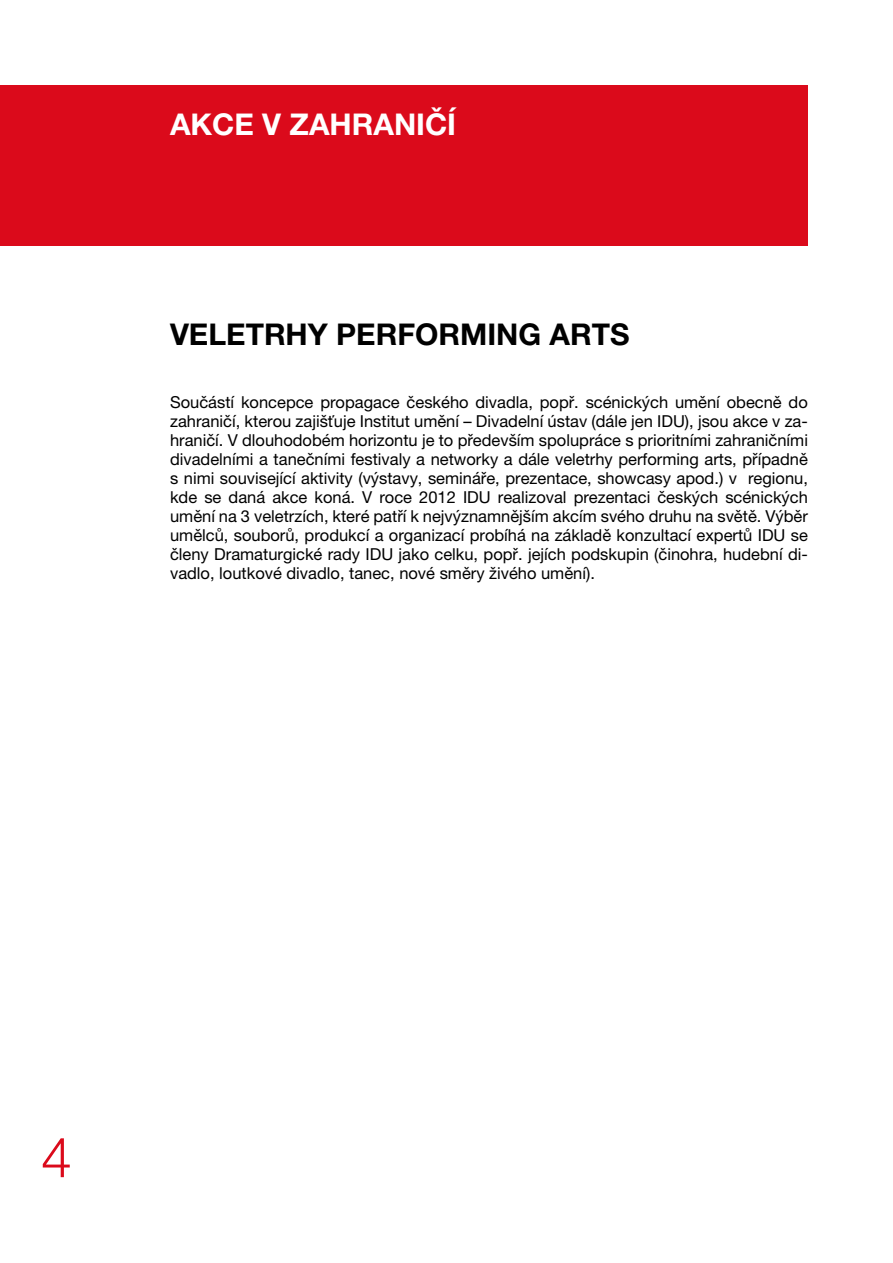
<style>
.page{position:relative;width:893px;height:1263px;background:#fff}
.page>*{position:absolute;margin:0;border:0;box-sizing:border-box;transform-origin:0 0}
.t1{font:300 55.5px "Helvetica Neue LT Pro";color:#db0a1b}
.t2{font:700 30px "Helvetica Neue LT Pro";color:#000}
.t3{font:700 30px "Helvetica Neue LT Pro";color:#fff}
.t4{font:16.5px/18.9px "Helvetica Neue LT Pro";color:#000;text-align:justify}
</style>
<div class="page">
<div style="left:0;top:85px;width:808px;height:161px;background:#db0a1b"></div>
<h2 class="t3" style="left:170px;top:106px;width:203px">AKCE V ZAHRAN</h2>
<h2 class="t3" style="left:416px;top:106px;width:41px">IČÍ</h2>
<h2 class="t2" style="left:170px;top:315px;width:187px">VELETRHY PER</h2>
<h2 class="t2" style="left:397px;top:315px;width:234px">FORMING ARTS</h2>
<p class="t4" style="left:170px;top:392px;width:639px">Součástí koncepce propagace českého divadla, popř. scénických umění obecně do zahraničí, kterou zajišťuje Institut umění – Divadelní ústav (dále jen IDU), jsou akce v za&shy;hraničí. V dlouhodobém horizontu je to především spolupráce s prioritními zahraničními divadelními a tanečními festivaly a networky a dále veletrhy performing arts, případně s nimi související aktivity (výstavy, semináře, prezentace, showcasy apod.) v regionu, kde se daná akce koná. V roce 2012 IDU realizoval prezentaci českých scénických umění na 3 veletrzích, které patří k nejvýznamnějším akcím svého druhu na světě. Výběr umělců, souborů, produkcí a organizací probíhá na základě konzultací expertů IDU se členy Dramaturgické rady IDU jako celku, popř. jejích podskupin (činohra, hudební di&shy;vadlo, loutkové divadlo, tanec, nové směry živého umění).</p>
<h1 class="t1" style="left:41px;top:1123px;width:32px">4</h1>
</div>
